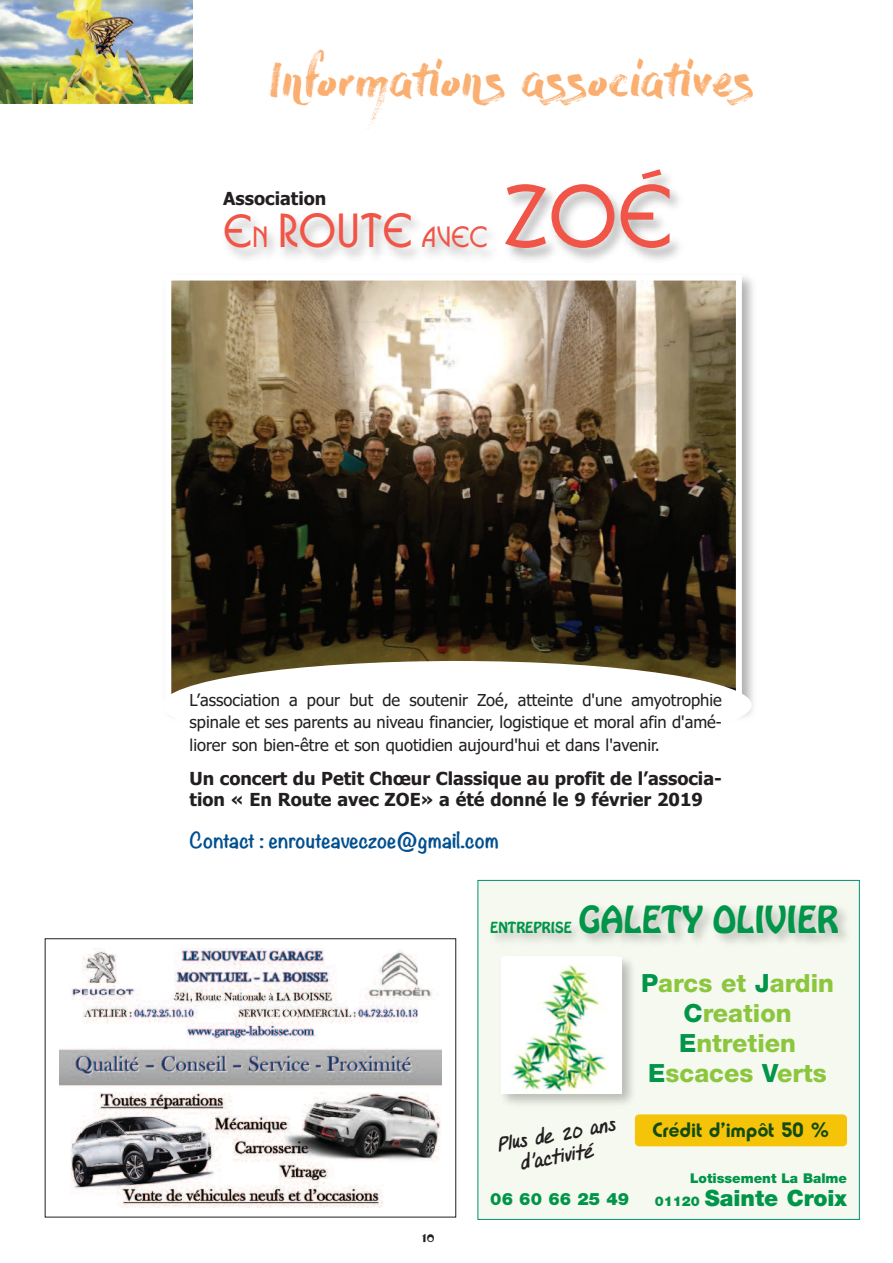
<style>
.page{position:relative;width:893px;height:1263px;background:#fff}
.page>*{position:absolute;margin:0;border:0;box-sizing:border-box;transform-origin:0 0}
.t1{font:85.5px "Cg Busorama Bd";color:#f05547}
.t2{font:43.5px "Dry Brush";letter-spacing:-.01em;color:#faaf71}
.t3{font:33px "Hobo Std";color:#009549}
.t4{font:28.5px "Cg Busorama Bd";color:#f05547}
.t5{font:800 25.2px/30.2px "Helvetica Neue";color:#8bc63e;text-align:center}
.t6{font:900 22.5px "Helvetica Neue";color:#009549}
.t7{font:21px "Hammer Fat";color:#144b11}
.t8{font:700 19.5px "Noteworthy";color:#004f8f}
.t9{font:700 18px/21.6px "Tahoma";color:#231f20}
.t10{font:italic 17.1px/22.2px "DJB Almost Perfect";color:#231f20;text-align:center}
.t11{font:900 17.1px "Helvetica Neue";color:#009549}
.t12{font:16.5px/22.5px "Tahoma";color:#231f20;text-align:justify}
.t13{font:15px "Cg Artistik";color:#231f20}
.t14{font:900 13.5px "Helvetica Neue";color:#009549}
.t15{font:13.5px "Hobo Std";color:#009549}
.s1{font-size:45px}
.s2{font-size:46.5px}
.s3{color:#009549}
.s4{font-size:13.5px}
</style>
<div class="page">
<img style="left:60px;top:948px;width:381px;height:259px">
<div style="left:45px;top:938px;width:411px;height:279px;border:1px solid #231f20"></div>
<img style="left:172px;top:282px;width:563px;height:411px">
<div style="left:165px;top:275px;width:577px;height:430px;border:6px solid #fff"></div>
<div style="left:162px;top:661px;width:590px;height:88px;background:#fff;border-radius:50%"></div>
<img style="left:213px;top:174px;width:530px;height:147px">
<div style="left:478px;top:881px;width:381px;height:338px;background:#f5f9ef"></div>
<div style="left:477px;top:880px;width:383px;height:340px;border:1px solid #009173"></div>
<img style="left:500px;top:956px;width:135px;height:148px">
<div style="left:501px;top:957px;width:121px;height:136px;background:#fff"></div>
<img style="left:511px;top:965px;width:96px;height:128px">
<div style="left:635px;top:1114px;width:212px;height:32px;background:#f5c409;border-radius:4px"></div>
<img style="left:0;top:0;width:193px;height:103px">
<h2 class="t2" style="left:269px;top:56px;width:487px">Informations associatives</h2>
<p class="t9" style="left:223px;top:188px;width:105px">Association</p>
<h3 class="t4" style="left:223px;top:220px;width:266px"><span class="s1">E</span>N <span class="s2">ROUTE</span> AVEC</h3>
<h1 class="t1" style="left:502px;top:167px;width:172px">ZOÉ</h1>
<p class="t12" style="left:190px;top:689px;width:534px">L’association a pour but de soutenir Zoé, atteinte d'une amyotrophie spinale et ses parents au niveau financier, logistique et moral afin d'amé&shy;liorer son bien-être et son quotidien aujourd'hui et dans l'avenir.</p>
<p class="t9" style="left:190px;top:767px;width:534px">Un concert du Petit Chœur Classique au profit de l’associa&shy;tion « En Route avec ZOE» a été donné le 9 février 2019</p>
<p class="t8" style="left:190px;top:823px;width:311px">Contact : enrouteaveczoe@gmail.com</p>
<h3 class="t3" style="left:579px;top:905px;width:261px">GALETY OLIVIER</h3>
<p class="t15" style="left:490px;top:921px;width:83px">ENTREPRISE</p>
<p class="t13" style="left:422px;top:1228px;width:14px">10</p>
<h3 class="t5" style="left:641px;top:970px;width:194px"><span class="s3">P</span>arcs et <span class="s3">J</span>ardin<br><span class="s3">C</span>reation<br><span class="s3">E</span>ntretien<br><span class="s3">E</span>scaces <span class="s3">V</span>erts</h3>
<p class="t10" style="left:496px;top:1135px;width:120px;rotate:-10deg">Plus de 20 ans d’activité</p>
<p class="t11" style="left:490px;top:1193px;width:140px">06 60 66 25 49</p>
<p class="t7" style="left:653px;top:1117px;width:178px">Crédit d’impôt 50 %</p>
<p class="t14" style="left:690px;top:1173px;width:158px">Lotissement La Balme</p>
<h3 class="t6" style="left:655px;top:1190px;width:194px"><span class="s4">01120</span> Sainte Croix</h3>
</div>
